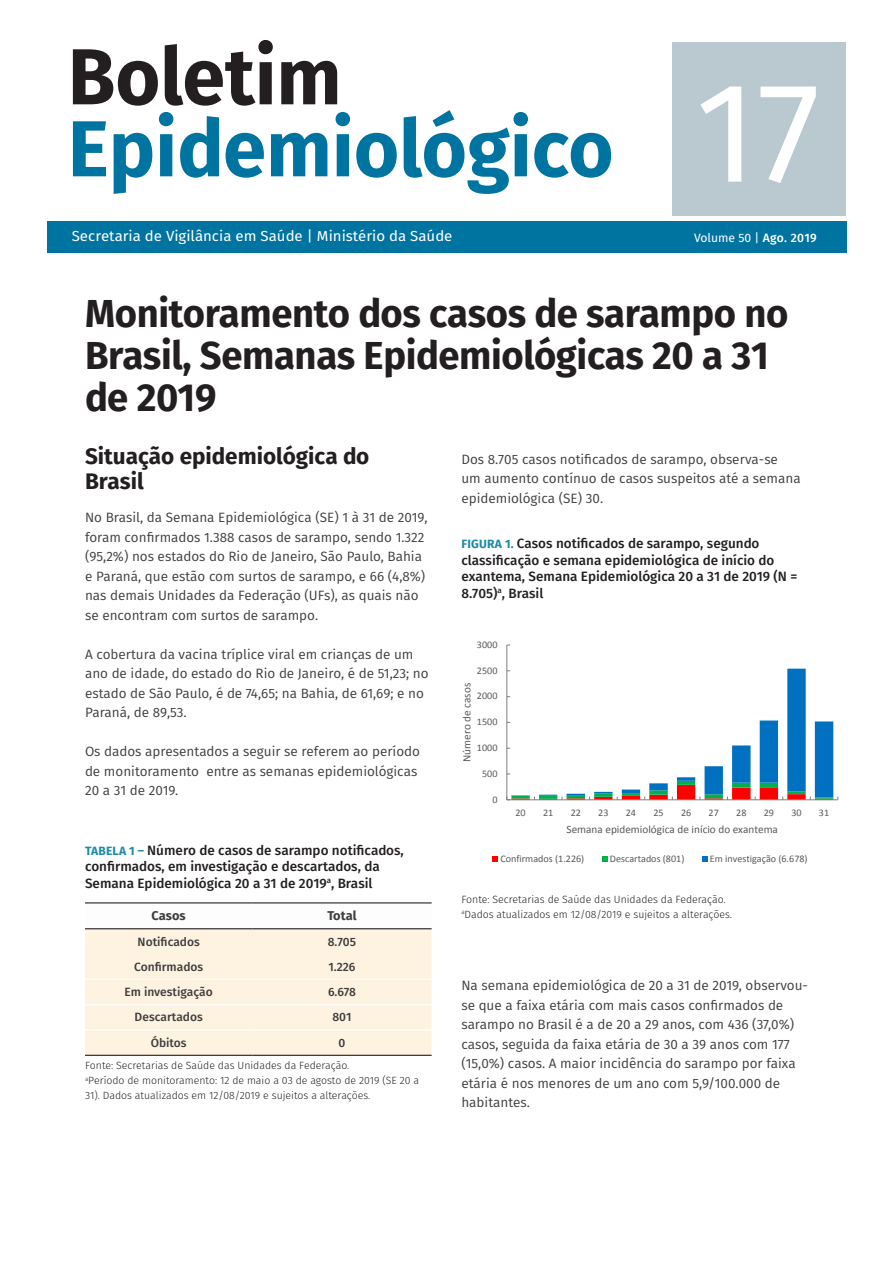
<style>
.page{position:relative;width:893px;height:1263px;background:#fff}
.page>*{position:absolute;margin:0;border:0;box-sizing:border-box;transform-origin:0 0}
.t1{font:700 79.35px/72px "Fira Sans";color:#0074a1}
.titulo_principal_4_l{font:700 39px/42px "Fira Sans";letter-spacing:-.01em;color:#231f20}
.subtitulo_1_1_linha{font:700 22.5px/25.5px "Fira Sans";color:#231f20}
.t2{font:14.55px "Fira Sans";color:#fff}
.Texto_miolo{font:13.5px/19.5px "Fira Sans";color:#3e3e3f}
.Titulo_tabela_quadro{font:500 13.5px/16.5px "Fira Sans";color:#231f20}
.cabeçalho_tabela_ger{font:700 12.75px "Fira Sans";color:#3e3e3f}
.t3{font:12.15px "Fira Sans";color:#fff}
.Texto_tabela{font:500 12px "Fira Sans";color:#3e3e3f}
.t4{font:11.25px "Calibri";color:#595959}
.Fonte{font:300 10.5px/15px "Fira Sans";color:#231f20}
.t5{font:10.05px "Calibri";color:#595959}
.s1{color:#231f20}
.s2{font-weight:400;font-size:142.2px;color:#fff}
.s3{font-weight:500}
.s4{font-weight:700;font-size:12px;color:#1c8aa8}
</style>
<div class="page">
<div style="left:47px;top:221px;width:799px;height:32px;background:#0074a1"></div>
<div style="left:672px;top:43px;width:174px;height:173px;background:#bac8d0"></div>
<svg style="left:85px;top:903px;width:347px;height:152px"></svg>
<hr style="left:85px;top:902px;width:167px;height:1px;background:#231f20">
<hr style="left:252px;top:902px;width:180px;height:1px;background:#231f20">
<hr style="left:85px;top:928px;width:167px;height:1px;background:#231f20">
<hr style="left:252px;top:928px;width:180px;height:1px;background:#231f20">
<hr style="left:85px;top:979px;width:167px;height:1px;background:#fff">
<hr style="left:252px;top:979px;width:180px;height:1px;background:#fff">
<hr style="left:85px;top:1004px;width:167px;height:1px;background:#fff">
<hr style="left:252px;top:1004px;width:180px;height:1px;background:#fff">
<hr style="left:85px;top:1029px;width:167px;height:1px;background:#fff">
<hr style="left:252px;top:1029px;width:180px;height:1px;background:#fff">
<hr style="left:85px;top:1055px;width:167px;height:1px;background:#231f20">
<hr style="left:252px;top:1055px;width:180px;height:1px;background:#231f20">
<hr style="left:506px;top:645px;width:1px;height:155px;background:#7f7f7f">
<svg style="left:506px;top:669px;width:332px;height:131px"></svg>
<svg style="left:492px;top:856px;width:6px;height:6px"></svg>
<svg style="left:602px;top:856px;width:5px;height:6px"></svg>
<svg style="left:702px;top:856px;width:5px;height:6px"></svg>
<h1 class="t1" style="left:68px;top:41px;width:754px"><span class="s1">Boletim<br></span>Epidemiológico <span class="s2">17</span></h1>
<p class="t2" style="left:72px;top:226px;width:382px">Secretaria de Vigilância em Saúde | Ministério da Saúde</p>
<p class="t3" style="left:694px;top:229px;width:124px">Volume 50 | <span class="s3">Ago. 2019</span></p>
<p class="titulo_principal_4_l" style="left:85px;top:292px;width:705px">Monitoramento dos casos de sarampo no<br>Brasil, Semanas Epidemiológicas 20 a 31 de 2019</p>
<p class="subtitulo_1_1_linha" style="left:85px;top:443px;width:286px">Situação epidemiológica do<br>Brasil</p>
<p class="Texto_miolo" style="left:85px;top:508px;width:344px">No Brasil, da Semana Epidemiológica (SE) 1 à 31 de 2019, foram confirmados 1.388 casos de sarampo, sendo 1.322 (95,2%) nos estados do Rio de Janeiro, São Paulo, Bahia e Paraná, que estão com surtos de sarampo, e 66 (4,8%) nas demais Unidades da Federação (UFs), as quais não se encontram com surtos de sarampo.</p>
<p class="Texto_miolo" style="left:85px;top:644px;width:345px">A cobertura da vacina tríplice viral em crianças de um ano de idade, do estado do Rio de Janeiro, é de 51,23; no estado de São Paulo, é de 74,65; na Bahia, de 61,69; e no Paraná, de 89,53.</p>
<p class="Texto_miolo" style="left:85px;top:742px;width:336px">Os dados apresentados a seguir se referem ao período de monitoramento entre as semanas epidemiológicas<br>20 a 31 de 2019.</p>
<p class="Texto_miolo" style="left:461px;top:449px;width:341px">Dos 8.705 casos notificados de sarampo, observa-se um aumento contínuo de casos suspeitos até a semana epidemiológica (SE) 30.</p>
<p class="Titulo_tabela_quadro" style="left:461px;top:535px;width:337px"><span class="s4">FIGURA 1.</span> Casos notificados de sarampo, segundo classificação e semana epidemiológica de início do exantema, Semana Epidemiológica 20 a 31 de 2019 (N = 8.705)<sup>a</sup>, Brasil</p>
<p class="t5" style="left:477px;top:638px;width:22px">3000</p>
<p class="t5" style="left:477px;top:664px;width:22px">2500</p>
<p class="t4" style="left:460px;top:762px;width:80px;rotate:-90deg">Número de casos</p>
<p class="t5" style="left:477px;top:690px;width:22px">2000</p>
<p class="t5" style="left:477px;top:715px;width:22px">1500</p>
<p class="t5" style="left:477px;top:741px;width:22px">1000</p>
<p class="t5" style="left:482px;top:767px;width:17px">500</p>
<p class="t5" style="left:492px;top:793px;width:7px">0</p>
<p class="Titulo_tabela_quadro" style="left:85px;top:842px;width:320px"><span class="s4">TABELA 1 –</span> Número de casos de sarampo notificados, confirmados, em investigação e descartados, da<br>Semana Epidemiológica 20 a 31 de 2019<sup>a</sup>, Brasil</p>
<p class="cabeçalho_tabela_ger" style="left:152px;top:907px;width:36px">Casos</p>
<p class="cabeçalho_tabela_ger" style="left:327px;top:907px;width:31px">Total</p>
<p class="Texto_tabela" style="left:138px;top:933px;width:64px">Notificados</p>
<p class="Texto_tabela" style="left:328px;top:933px;width:30px">8.705</p>
<p class="Texto_tabela" style="left:134px;top:958px;width:71px">Confirmados</p>
<p class="Texto_tabela" style="left:328px;top:958px;width:29px">1.226</p>
<p class="Texto_tabela" style="left:125px;top:983px;width:90px">Em investigação</p>
<p class="Texto_tabela" style="left:328px;top:983px;width:29px">6.678</p>
<p class="Texto_tabela" style="left:135px;top:1009px;width:70px">Descartados</p>
<p class="Texto_tabela" style="left:332px;top:1009px;width:20px">801</p>
<p class="Texto_tabela" style="left:151px;top:1034px;width:37px">Óbitos</p>
<p class="Texto_tabela" style="left:338px;top:1034px;width:8px">0</p>
<p class="Fonte" style="left:85px;top:1058px;width:266px">Fonte: Secretarias de Saúde das Unidades da Federação.</p>
<p class="Fonte" style="left:85px;top:1073px;width:336px"><sup>a</sup>Período de monitoramento: 12 de maio a 03 de agosto de 2019 (SE 20 a<br>31). Dados atualizados em 12/08/2019 e sujeitos a alterações.</p>
<p class="t5" style="left:515px;top:806px;width:12px">20</p>
<p class="t5" style="left:543px;top:806px;width:12px">21</p>
<p class="t5" style="left:571px;top:806px;width:12px">22</p>
<p class="t5" style="left:598px;top:806px;width:12px">23</p>
<p class="t5" style="left:626px;top:806px;width:12px">24</p>
<p class="t5" style="left:653px;top:806px;width:12px">25</p>
<p class="t5" style="left:681px;top:806px;width:12px">26</p>
<p class="t5" style="left:709px;top:806px;width:12px">27</p>
<p class="t5" style="left:736px;top:806px;width:12px">28</p>
<p class="t5" style="left:764px;top:806px;width:12px">29</p>
<p class="t5" style="left:791px;top:806px;width:12px">30</p>
<p class="t5" style="left:819px;top:806px;width:12px">31</p>
<p class="t4" style="left:566px;top:822px;width:213px">Semana epidemiológica de início do exantema</p>
<p class="t5" style="left:500px;top:852px;width:85px">Confirmados (1.226)</p>
<p class="t5" style="left:610px;top:852px;width:76px">Descartados (801)</p>
<p class="t5" style="left:710px;top:852px;width:99px">Em investigação (6.678)</p>
<p class="Fonte" style="left:461px;top:892px;width:266px">Fonte: Secretarias de Saúde das Unidades da Federação.</p>
<p class="Fonte" style="left:461px;top:907px;width:272px"><sup>a</sup>Dados atualizados em 12/08/2019 e sujeitos a alterações.</p>
<p class="Texto_miolo" style="left:461px;top:976px;width:348px">Na semana epidemiológica de 20 a 31 de 2019, observou&shy;se que a faixa etária com mais casos confirmados de sarampo no Brasil é a de 20 a 29 anos, com 436 (37,0%) casos, seguida da faixa etária de 30 a 39 anos com 177 (15,0%) casos. A maior incidência do sarampo por faixa etária é nos menores de um ano com 5,9/100.000 de habitantes.</p>
</div>
